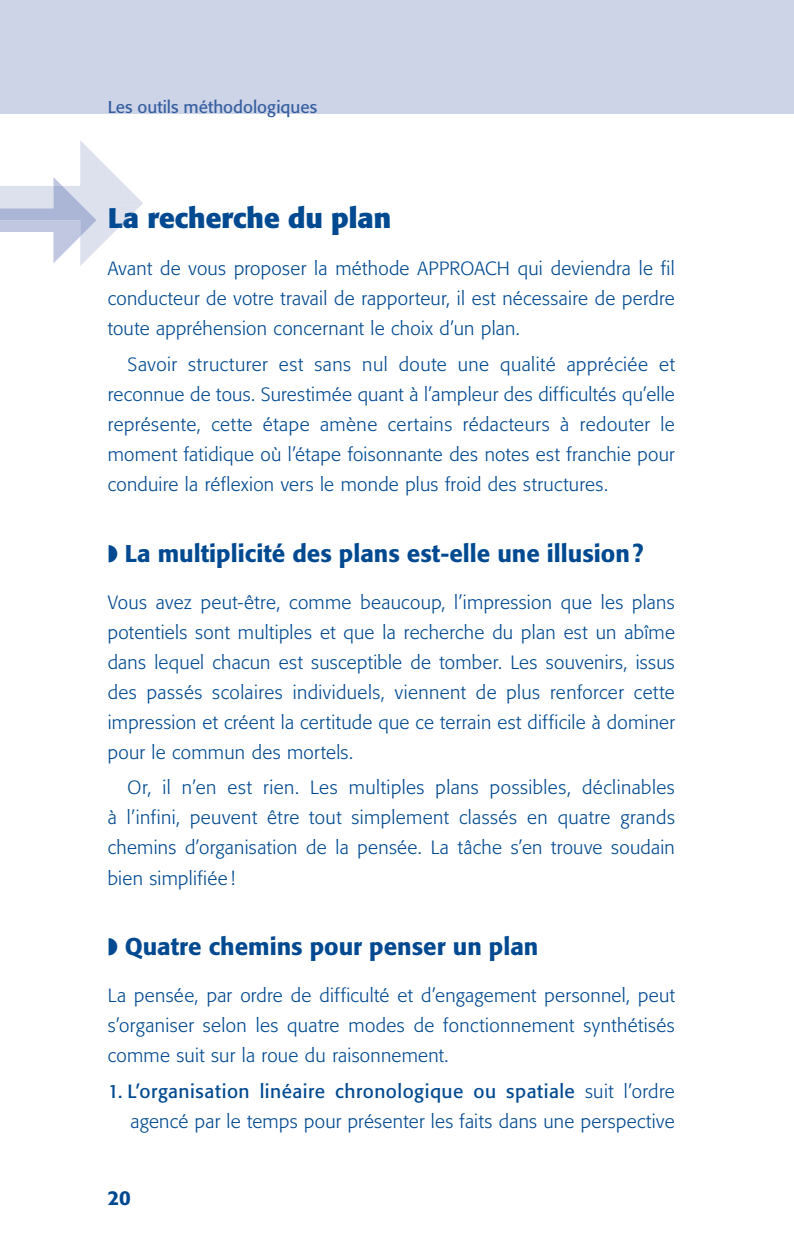
<style>
.page{position:relative;width:794px;height:1248px;background:#fff}
.page>*{position:absolute;margin:0;border:0;box-sizing:border-box;transform-origin:0 0}
.t1{font:700 28px "Formata";color:#014990}
.t2{font:500 24px "Formata";color:#014990}
.t3{font:500 20px "Formata";color:#014990}
.t4{font:300 19px/30px "Formata";letter-spacing:.015em;color:#014990;text-align:justify}
.t5{font:17px "Formata";color:#365fa0}
.s1{font-weight:400}
</style>
<div class="page">
<div style="left:0;top:0;width:794px;height:113px;background:#ced4e8"></div>
<svg style="left:0;top:140px;width:143px;height:126px"></svg>
<p class="t5" style="left:108px;top:100px;width:211px">Les outils méthodologiques</p>
<h1 class="t1" style="left:108px;top:206px;width:285px">La recherche du plan</h1>
<p class="t4" style="left:108px;top:255px;width:568px">Avant de vous proposer la méthode APPROACH qui deviendra le fil conducteur de votre travail de rapporteur, il est nécessaire de perdre toute appréhension concernant le choix d’un plan.</p>
<p class="t4" style="left:108px;top:350px;width:568px;text-indent:20px">Savoir structurer est sans nul doute une qualité appréciée et reconnue de tous. Surestimée quant à l’ampleur des difficultés qu’elle représente, cette étape amène certains rédacteurs à redouter le moment fatidique où l’étape foisonnante des notes est franchie pour conduire la réflexion vers le monde plus froid des structures.</p>
<p class="t2" style="left:108px;top:542px;width:537px">◗ La multiplicité des plans est- elle une illusion ?</p>
<p class="t4" style="left:108px;top:588px;width:569px">Vous avez peut- être, comme beaucoup, l’impression que les plans potentiels sont multiples et que la recherche du plan est un abîme dans lequel chacun est susceptible de tomber. Les souvenirs, issus des passés scolaires individuels, viennent de plus renforcer cette impression et créent la certitude que ce terrain est difficile à dominer pour le commun des mortels.</p>
<p class="t4" style="left:108px;top:774px;width:568px;text-indent:20px">Or, il n’en est rien. Les multiples plans possibles, déclinables à l’infini, peuvent être tout simplement classés en quatre grands chemins d’organisation de la pensée. La tâche s’en trouve soudain bien simplifiée !</p>
<p class="t2" style="left:108px;top:935px;width:432px">◗ Quatre chemins pour penser un plan</p>
<p class="t4" style="left:108px;top:981px;width:569px">La pensée, par ordre de difficulté et d’engagement personnel, peut s’organiser selon les quatre modes de fonctionnement synthétisés comme suit sur la roue du raisonnement.</p>
<p class="t4" style="left:108px;top:1077px;width:568px;text-align:right"><span class="s1">1. L’organisation linéaire chronologique ou spatiale</span> suit l’ordre agencé par le temps pour présenter les faits dans une perspective</p>
<p class="t3" style="left:108px;top:1189px;width:25px">20</p>
</div>
